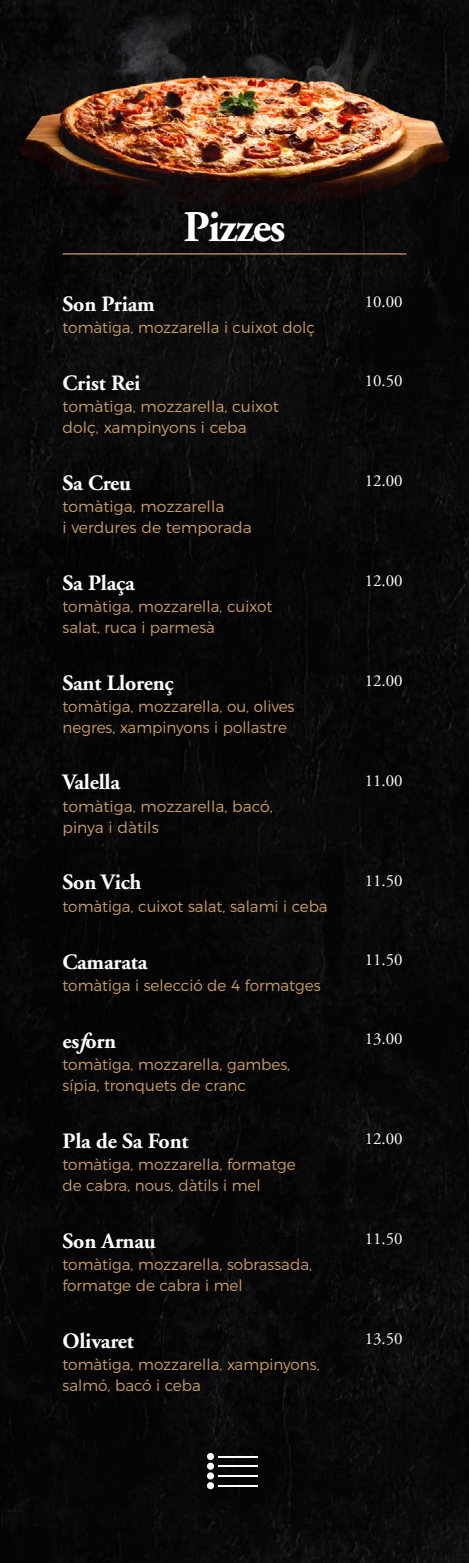
<style>
.page{position:relative;width:469px;height:1563px;background:#fff}
.page>*{position:absolute;margin:0;border:0;box-sizing:border-box;transform-origin:0 0}
.t1{font:700 43.75px "Adobe Garamond";letter-spacing:-.03em;color:#fff}
.t2{font:700 21.88px "Adobe Garamond";letter-spacing:-.01em;color:#fff}
.t3{font:16.88px "Adobe Garamond";color:#fff}
.t4{font:300 15.62px/20.6px "Montserrat";color:#ca9e67}
.s1{font-style:italic}
</style>
<div class="page">
<div style="left:0;top:0;width:469px;height:1562px;background:#070707"></div>
<img style="left:13px;top:0;width:443px;height:211px">
<hr style="left:62px;top:253px;width:282px;height:1px;background:#ca9e67">
<hr style="left:344px;top:253px;width:62px;height:1px;background:#ca9e67">
<div style="left:207px;top:1452px;width:7px;height:8px;background:#fff;border-radius:50%"></div>
<hr style="left:218px;top:1455px;width:40px;height:2px;background:#fff">
<div style="left:207px;top:1462px;width:7px;height:7px;background:#fff;border-radius:50%"></div>
<hr style="left:218px;top:1465px;width:40px;height:2px;background:#fff">
<div style="left:207px;top:1472px;width:7px;height:7px;background:#fff;border-radius:50%"></div>
<hr style="left:218px;top:1475px;width:40px;height:1px;background:#fff">
<div style="left:207px;top:1482px;width:7px;height:7px;background:#fff;border-radius:50%"></div>
<hr style="left:218px;top:1484px;width:40px;height:2px;background:#fff">
<h1 class="t1" style="left:183px;top:204px;width:103px">Pizzes</h1>
<h2 class="t2" style="left:62px;top:292px;width:94px">Son Priam</h2>
<p class="t3" style="left:365px;top:292px;width:39px">10.00</p>
<p class="t4" style="left:62px;top:316px;width:254px">tomàtiga, mozzarella i cuixot dolç</p>
<h2 class="t2" style="left:62px;top:371px;width:79px">Crist Rei</h2>
<p class="t3" style="left:365px;top:372px;width:39px">10.50</p>
<p class="t4" style="left:62px;top:395px;width:218px">tomàtiga, mozzarella, cuixot dolç, xampinyons i ceba</p>
<h2 class="t2" style="left:62px;top:471px;width:70px">Sa Creu</h2>
<p class="t3" style="left:365px;top:472px;width:39px">12.00</p>
<p class="t4" style="left:62px;top:495px;width:191px">tomàtiga, mozzarella<br>i verdures de temporada</p>
<h2 class="t2" style="left:62px;top:571px;width:74px">Sa Plaça</h2>
<p class="t3" style="left:365px;top:571px;width:39px">12.00</p>
<p class="t4" style="left:62px;top:595px;width:211px">tomàtiga, mozzarella, cuixot salat, ruca i parmesà</p>
<h2 class="t2" style="left:62px;top:670px;width:113px">Sant Llorenç</h2>
<p class="t3" style="left:365px;top:671px;width:39px">12.00</p>
<p class="t4" style="left:62px;top:695px;width:233px">tomàtiga, mozzarella, ou, olives negres, xampinyons i pollastre</p>
<h2 class="t2" style="left:62px;top:770px;width:59px">Valella</h2>
<p class="t3" style="left:365px;top:771px;width:39px">11.00</p>
<p class="t4" style="left:62px;top:795px;width:212px">tomàtiga, mozzarella, bacó, pinya i dàtils</p>
<h2 class="t2" style="left:62px;top:870px;width:80px">Son Vich</h2>
<p class="t3" style="left:365px;top:871px;width:39px">11.50</p>
<p class="t4" style="left:62px;top:894px;width:267px">tomàtiga, cuixot salat, salami i ceba</p>
<h2 class="t2" style="left:62px;top:949px;width:86px">Camarata</h2>
<p class="t3" style="left:365px;top:950px;width:39px">11.50</p>
<p class="t4" style="left:62px;top:974px;width:259px">tomàtiga i selecció de 4 formatges</p>
<h2 class="t2" style="left:62px;top:1029px;width:55px">es<span class="s1">f</span>orn</h2>
<p class="t3" style="left:365px;top:1030px;width:39px">13.00</p>
<p class="t4" style="left:62px;top:1053px;width:229px">tomàtiga, mozzarella, gambes, sípia, tronquets de cranc</p>
<h2 class="t2" style="left:62px;top:1129px;width:128px">Pla de Sa Font</h2>
<p class="t3" style="left:365px;top:1129px;width:39px">12.00</p>
<p class="t4" style="left:62px;top:1153px;width:235px">tomàtiga, mozzarella, formatge de cabra, nous, dàtils i mel</p>
<h2 class="t2" style="left:62px;top:1228px;width:95px">Son Arnau</h2>
<p class="t3" style="left:365px;top:1229px;width:39px">11.50</p>
<p class="t4" style="left:62px;top:1253px;width:251px">tomàtiga, mozzarella, sobrassada, formatge de cabra i mel</p>
<h2 class="t2" style="left:62px;top:1328px;width:73px">Olivaret</h2>
<p class="t3" style="left:365px;top:1329px;width:39px">13.50</p>
<p class="t4" style="left:62px;top:1353px;width:259px">tomàtiga, mozzarella, xampinyons, salmó, bacó i ceba</p>
</div>
